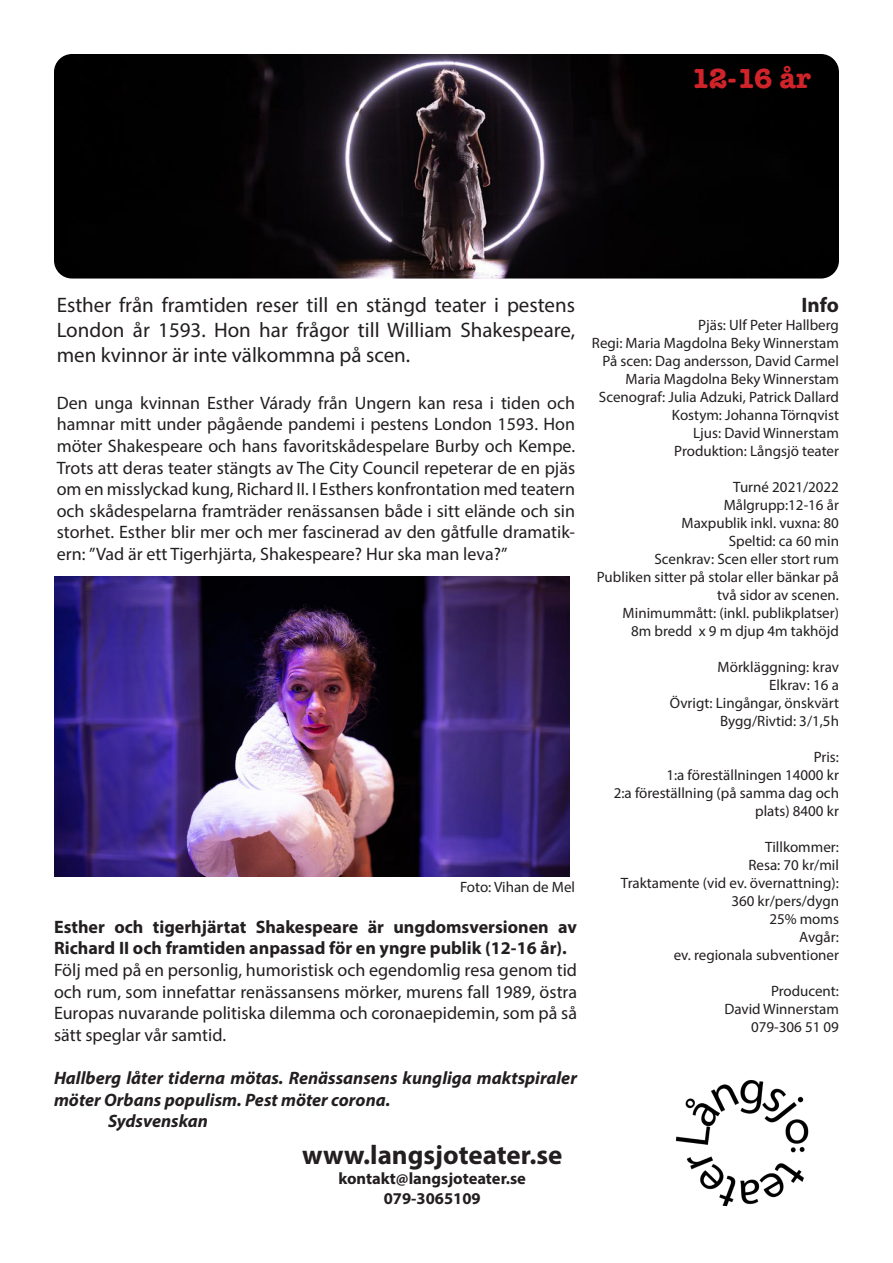
<style>
.page{position:relative;width:893px;height:1263px;background:#fff}
.page>*{position:absolute;margin:0;border:0;box-sizing:border-box;transform-origin:0 0}
.t1{font:700 28.5px "American Typewriter";color:#d1232a}
.t2{font:700 27px "Myriad Pro";color:#231f20}
.t3{font:21px/25.2px "Myriad Pro";color:#231f20;text-align:justify}
.t4{font:700 21px "Myriad Pro";color:#231f20}
.t5{font:18px/21.6px "Myriad Pro";color:#231f20;text-align:justify}
.t6{font:700 18px/21.6px "Myriad Pro";color:#231f20}
.t7{font:italic 700 18px/21.6px "Myriad Pro";color:#231f20}
.t8{font:700 16.5px "Myriad Pro";color:#231f20}
.t9{font:15px/18px "Myriad Pro";color:#231f20;text-align:right}
</style>
<div class="page">
<img style="left:54px;top:54px;width:785px;height:225px">
<img style="left:675px;top:1080px;width:134px;height:127px">
<img style="left:54px;top:576px;width:516px;height:300px">
<p class="t1" style="left:691px;top:54px;width:121px">12-16 år</p>
<p class="t3" style="left:57px;top:292px;width:520px">Esther från framtiden reser till en stängd teater i pestens London år 1593. Hon har frågor till William Shakespeare, men kvinnor är inte välkommna på scen.</p>
<p class="t5" style="left:57px;top:392px;width:520px">Den unga kvinnan Esther Várady från Ungern kan resa i tiden och hamnar mitt under pågående pandemi i pestens London 1593. Hon möter Shakespeare och hans favoritskådespelare Burby och Kempe.<br>Trots att deras teater stängts av The City Council repeterar de en pjäs om en misslyckad kung, Richard II. I Esthers konfrontation med teatern och skådespelarna framträder renässansen både i sitt elände och sin storhet. Esther blir mer och mer fascinerad av den gåtfulle dramatik&shy;ern: ”Vad är ett Tigerhjärta, Shakespeare? Hur ska man leva?”</p>
<p class="t9" style="left:460px;top:878px;width:116px">Foto: Vihan de Mel</p>
<p class="t6" style="left:54px;top:915px;width:524px">Esther och tigerhjärtat Shakespeare är ungdomsversionen av<br>Richard II och framtiden anpassad för en yngre publik (12-16 år).</p>
<p class="t5" style="left:54px;top:959px;width:525px">Följ med på en personlig, humoristisk och egendomlig resa genom tid och rum, som innefattar renässansens mörker, murens fall 1989, östra Europas nuvarande politiska dilemma och coronaepidemin, som på så sätt speglar vår samtid.</p>
<p class="t7" style="left:54px;top:1066px;width:524px">Hallberg låter tiderna mötas. Renässansens kungliga maktspiraler möter Orbans populism. Pest möter corona.</p>
<p class="t7" style="left:108px;top:1110px;width:102px">Sydsvenskan</p>
<p class="t2" style="left:302px;top:1137px;width:262px">www.langsjoteater.se</p>
<p class="t8" style="left:338px;top:1167px;width:189px">kontakt@langsjoteater.se</p>
<p class="t8" style="left:384px;top:1187px;width:98px">079-3065109</p>
<p class="t4" style="left:801px;top:291px;width:39px">Info</p>
<p class="t9" style="left:698px;top:315px;width:142px">Pjäs: Ulf Peter Hallberg</p>
<p class="t9" style="left:592px;top:333px;width:249px">Regi: Maria Magdolna Beky Winnerstam</p>
<p class="t9" style="left:602px;top:351px;width:238px">På scen: Dag andersson, David Carmel</p>
<p class="t9" style="left:626px;top:369px;width:215px">Maria Magdolna Beky Winnerstam</p>
<p class="t9" style="left:599px;top:387px;width:242px">Scenograf: Julia Adzuki, Patrick Dallard</p>
<p class="t9" style="left:672px;top:405px;width:169px">Kostym: Johanna Törnqvist</p>
<p class="t9" style="left:693px;top:423px;width:147px">Ljus: David Winnerstam</p>
<p class="t9" style="left:674px;top:441px;width:166px">Produktion: Långsjö teater</p>
<p class="t9" style="left:733px;top:477px;width:107px">Turné 2021/2022</p>
<p class="t9" style="left:724px;top:495px;width:117px">Målgrupp:12-16 år</p>
<p class="t9" style="left:682px;top:513px;width:159px">Maxpublik inkl. vuxna: 80</p>
<p class="t9" style="left:729px;top:531px;width:112px">Speltid: ca 60 min</p>
<p class="t9" style="left:654px;top:549px;width:186px">Scenkrav: Scen eller stort rum</p>
<p class="t9" style="left:597px;top:567px;width:244px">Publiken sitter på stolar eller bänkar på två sidor av scenen.</p>
<p class="t9" style="left:623px;top:603px;width:218px">Minimummått: (inkl. publikplatser)</p>
<p class="t9" style="left:631px;top:621px;width:209px">8m bredd x 9 m djup 4m takhöjd</p>
<p class="t9" style="left:718px;top:657px;width:123px">Mörkläggning: krav</p>
<p class="t9" style="left:769px;top:675px;width:71px">Elkrav: 16 a</p>
<p class="t9" style="left:670px;top:693px;width:171px">Övrigt: Lingångar, önskvärt</p>
<p class="t9" style="left:720px;top:711px;width:120px">Bygg/Rivtid: 3/1,5h</p>
<p class="t9" style="left:814px;top:747px;width:27px">Pris:</p>
<p class="t9" style="left:666px;top:765px;width:174px">1:a föreställningen 14000 kr</p>
<p class="t9" style="left:614px;top:783px;width:227px">2:a föreställning (på samma dag och plats) 8400 kr</p>
<p class="t9" style="left:765px;top:837px;width:75px">Tillkommer:</p>
<p class="t9" style="left:748px;top:855px;width:92px">Resa: 70 kr/mil</p>
<p class="t9" style="left:621px;top:873px;width:219px">Traktamente (vid ev. övernattning):</p>
<p class="t9" style="left:731px;top:891px;width:109px">360 kr/pers/dygn</p>
<p class="t9" style="left:769px;top:909px;width:71px">25% moms</p>
<p class="t9" style="left:799px;top:927px;width:41px">Avgår:</p>
<p class="t9" style="left:674px;top:945px;width:167px">ev. regionala subventioner</p>
<p class="t9" style="left:771px;top:981px;width:69px">Producent:</p>
<p class="t9" style="left:724px;top:999px;width:116px">David Winnerstam</p>
<p class="t9" style="left:751px;top:1017px;width:89px">079-306 51 09</p>
</div>
